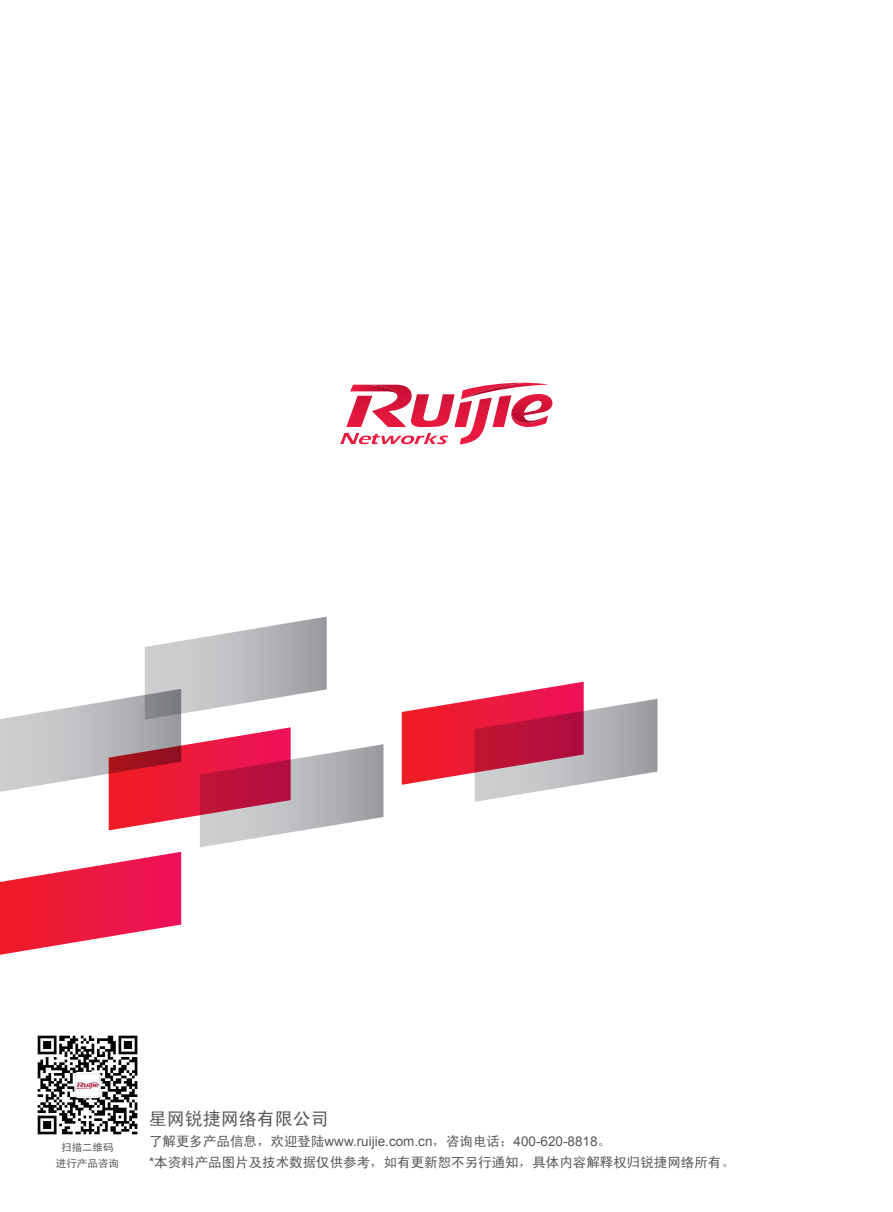
<style>
.page{position:relative;width:893px;height:1212px;background:#fff}
.page>*{position:absolute;margin:0;border:0;box-sizing:border-box;transform-origin:0 0}
.t1{font:18px "Sim Hei";color:#57585a}
.t2{font:13.5px "Arial";color:#57585a}
.t3{font:13.5px "Sim Hei";color:#57585a}
.t4{font:10.5px/15.6px "Sim Hei";color:#57585a;text-align:center}
.s1{font-family:"Sim Hei"}
.s2{font-family:"Arial"}
</style>
<div class="page">
<svg style="left:340px;top:383px;width:213px;height:61px"></svg>
<svg style="left:402px;top:682px;width:255px;height:120px"></svg>
<svg style="left:0;top:617px;width:383px;height:338px"></svg>
<img style="left:38px;top:1035px;width:99px;height:100px">
<p class="t4" style="left:56px;top:1139px;width:64px">扫描二维码进行产品咨询</p>
<h1 class="t1" style="left:149px;top:1110px;width:181px">星网锐捷网络有限公司</h1>
<p class="t2" style="left:149px;top:1132px;width:464px"><span class="s1">了解更多产品信息，欢迎登陆</span>www.ruijie.com.cn<span class="s1">，咨询电话：</span>400-620-8818<span class="s1">。</span></p>
<p class="t3" style="left:149px;top:1155px;width:587px"><span class="s2">*</span>本资料产品图片及技术数据仅供参考，如有更新恕不另行通知，具体内容解释权归锐捷网络所有。</p>
</div>
